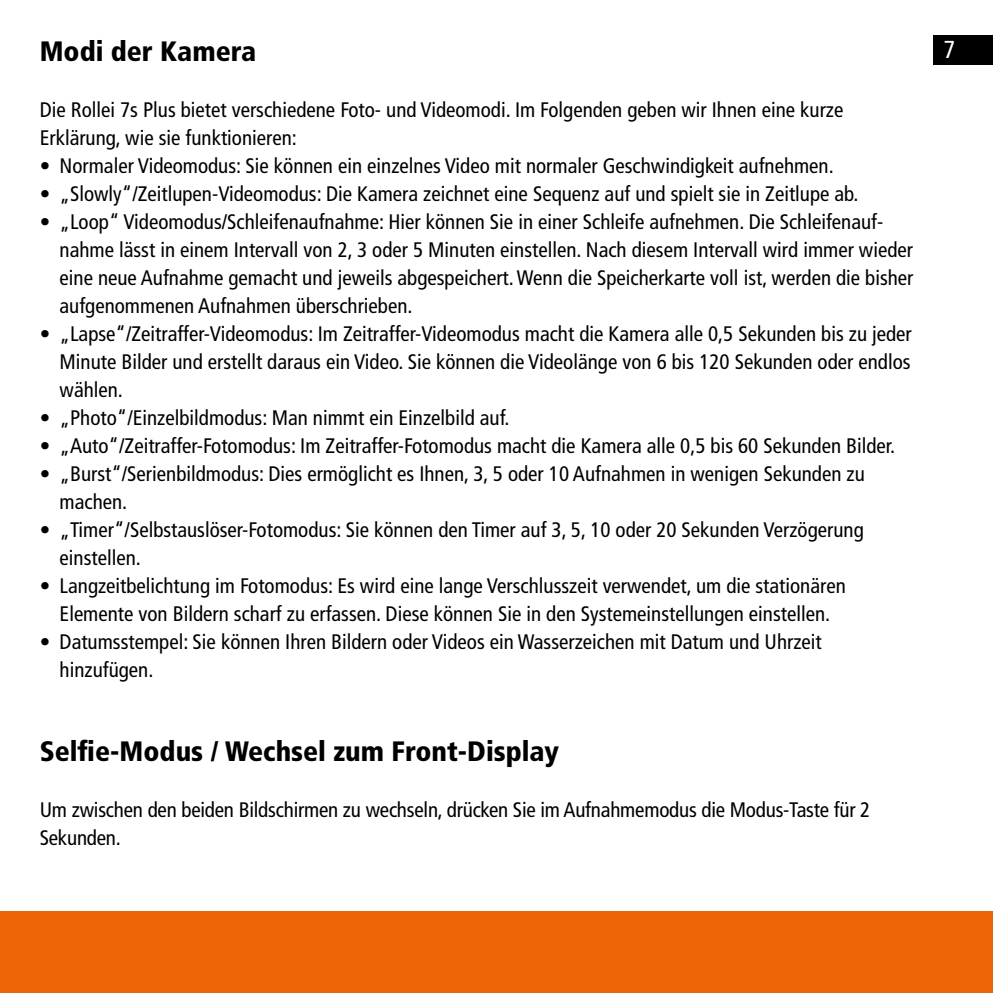
<style>
.page{position:relative;width:993px;height:993px;background:#fff}
.page>*{position:absolute;margin:0;border:0;box-sizing:border-box;transform-origin:0 0}
.t1{font:900 condensed 28px "Frutiger LT";color:#000}
.t2{font:condensed 24.5px "Frutiger LT";color:#fff}
.t3{font:condensed 21px/28px "Frutiger LT";color:#000}
</style>
<div class="page">
<div style="left:0;top:910px;width:992px;height:82px;background:#ec6608"></div>
<div style="left:933px;top:35px;width:59px;height:29px;background:#000"></div>
<h1 class="t1" style="left:40px;top:34px;width:218px">Modi der Kamera</h1>
<p class="t2" style="left:943px;top:35px;width:13px">7</p>
<p class="t3" style="left:40px;top:96px;width:804px">Die Rollei 7s Plus bietet verschiedene Foto- und Videomodi. Im Folgenden geben wir Ihnen eine kurze<br>Erklärung, wie sie funktionieren:</p>
<p class="t3" style="left:40px;top:152px;width:792px">• Normaler Videomodus: Sie können ein einzelnes Video mit normaler Geschwindigkeit aufnehmen.</p>
<p class="t3" style="left:40px;top:180px;width:817px">• „Slowly“/Zeitlupen-Videomodus: Die Kamera zeichnet eine Sequenz auf und spielt sie in Zeitlupe ab.</p>
<p class="t3" style="left:60px;top:208px;width:855px;text-indent:-20px">• „Loop“ Videomodus/Schleifenaufnahme: Hier können Sie in einer Schleife aufnehmen. Die Schleifenauf&shy;nahme lässt in einem Intervall von 2, 3 oder 5 Minuten einstellen. Nach diesem Intervall wird immer wieder eine neue Aufnahme gemacht und jeweils abgespeichert. Wenn die Speicherkarte voll ist, werden die bisher aufgenommenen Aufnahmen überschrieben.</p>
<p class="t3" style="left:60px;top:320px;width:853px;text-align:justify;text-indent:-20px">• „Lapse“/Zeitraffer-Videomodus: Im Zeitraffer-Videomodus macht die Kamera alle 0,5 Sekunden bis zu jeder Minute Bilder und erstellt daraus ein Video. Sie können die Videolänge von 6 bis 120 Sekunden oder endlos wählen.</p>
<p class="t3" style="left:40px;top:403px;width:468px">• „Photo“/Einzelbildmodus: Man nimmt ein Einzelbild auf.</p>
<p class="t3" style="left:40px;top:431px;width:853px">• „Auto“/Zeitraffer-Fotomodus: Im Zeitraffer-Fotomodus macht die Kamera alle 0,5 bis 60 Sekunden Bilder.</p>
<p class="t3" style="left:60px;top:459px;width:806px;text-indent:-20px">• „Burst“/Serienbildmodus: Dies ermöglicht es Ihnen, 3, 5 oder 10 Aufnahmen in wenigen Sekunden zu machen.</p>
<p class="t3" style="left:60px;top:515px;width:805px;text-indent:-20px">• „Timer“/Selbstauslöser-Fotomodus: Sie können den Timer auf 3, 5, 10 oder 20 Sekunden Verzögerung einstellen.</p>
<p class="t3" style="left:40px;top:571px;width:807px;text-align:center">• Langzeitbelichtung im Fotomodus: Es wird eine lange Verschlusszeit verwendet, um die stationären<br>Elemente von Bildern scharf zu erfassen. Diese können Sie in den Systemeinstellungen einstellen.</p>
<p class="t3" style="left:60px;top:627px;width:763px;text-indent:-20px">• Datumsstempel: Sie können Ihren Bildern oder Videos ein Wasserzeichen mit Datum und Uhrzeit hinzufügen.</p>
<h1 class="t1" style="left:40px;top:734px;width:521px">Selfie-Modus / Wechsel zum Front-Display</h1>
<p class="t3" style="left:40px;top:796px;width:831px">Um zwischen den beiden Bildschirmen zu wechseln, drücken Sie im Aufnahmemodus die Modus-Taste für 2<br>Sekunden.</p>
</div>
